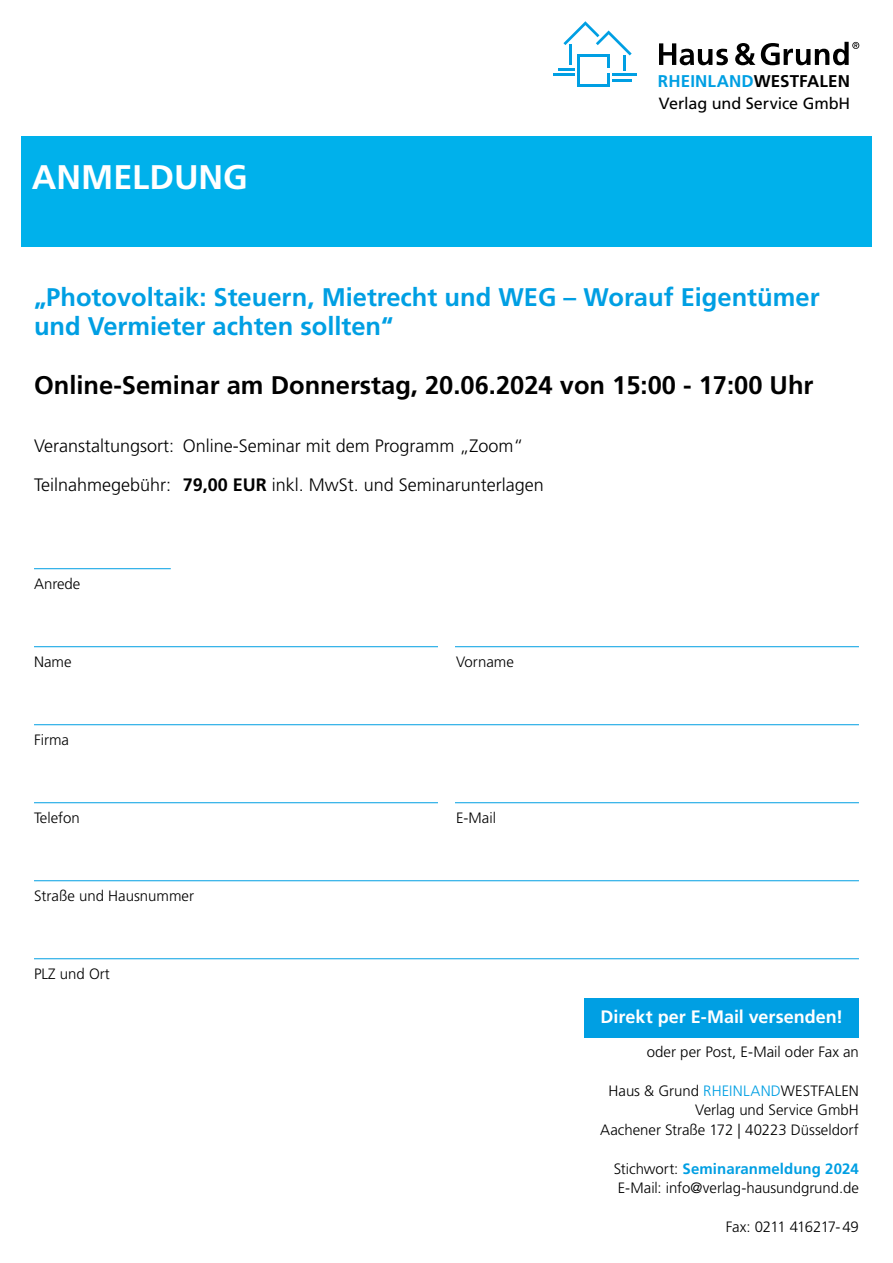
<style>
.page{position:relative;width:893px;height:1263px;background:#fff}
.page>*{position:absolute;margin:0;border:0;box-sizing:border-box;transform-origin:0 0}
.t1{font:700 34.05px "Frutiger LT Pro";color:#fff}
.t2{font:700 25.5px/29.2px "Frutiger LT Pro";color:#009fe3}
.t3{font:700 25.5px "Frutiger LT Pro";color:#000}
.t4{font:300 18px/39px "Frutiger LT Pro";color:#000}
.t5{font:700 18px "Frutiger LT Pro";color:#fff}
.t6{font:700 16.95px "Frutiger LT";letter-spacing:.005em;color:#009fe3}
.t7{font:16.2px "Frutiger LT";letter-spacing:-.005em;color:#000}
.t8{font:300 15px/19.5px "Frutiger LT Pro";color:#000;text-align:right}
.t9{font:300 15px "Frutiger LT Pro";letter-spacing:-.05em;color:#000}
.s1{color:#000}
.s2{font-weight:700}
.s3{color:#009fe3}
.s4{font-weight:700;color:#009fe3}
</style>
<div class="page">
<div style="left:21px;top:136px;width:851px;height:111px;background:#00b1eb"></div>
<svg style="left:659px;top:43px;width:69px;height:22px"></svg>
<svg style="left:735px;top:43px;width:20px;height:22px"></svg>
<svg style="left:761px;top:42px;width:98px;height:23px"></svg>
<hr style="left:577px;top:54px;width:3px;height:33px;background:#009fe3">
<hr style="left:607px;top:73px;width:3px;height:14px;background:#009fe3">
<hr style="left:577px;top:84px;width:33px;height:3px;background:#009fe3">
<hr style="left:577px;top:54px;width:33px;height:3px;background:#009fe3">
<svg style="left:613px;top:79px;width:19px;height:2px"></svg>
<hr style="left:613px;top:73px;width:24px;height:3px;background:#009fe3">
<hr style="left:607px;top:54px;width:3px;height:14px;background:#009fe3">
<hr style="left:623px;top:55px;width:3px;height:16px;background:#009fe3">
<hr style="left:558px;top:68px;width:16px;height:3px;background:#009fe3">
<hr style="left:553px;top:73px;width:21px;height:3px;background:#009fe3">
<hr style="left:569px;top:44px;width:3px;height:21px;background:#009fe3">
<svg style="left:563px;top:21px;width:69px;height:34px"></svg>
<hr style="left:34px;top:568px;width:137px;height:1px;background:#009fe3">
<hr style="left:34px;top:646px;width:404px;height:1px;background:#009fe3">
<hr style="left:455px;top:646px;width:404px;height:1px;background:#009fe3">
<hr style="left:34px;top:724px;width:825px;height:1px;background:#009fe3">
<hr style="left:34px;top:802px;width:404px;height:1px;background:#009fe3">
<hr style="left:455px;top:802px;width:404px;height:1px;background:#009fe3">
<hr style="left:34px;top:880px;width:825px;height:1px;background:#009fe3">
<hr style="left:34px;top:958px;width:825px;height:1px;background:#009fe3">
<div style="left:585px;top:998px;width:274px;height:39px;background:#009fe3"></div>
<h1 class="t1" style="left:32px;top:157px;width:217px">ANMELDUNG</h1>
<p class="t6" style="left:658px;top:71px;width:193px">RHEINLAND<span class="s1">WESTFALEN</span></p>
<p class="t7" style="left:659px;top:94px;width:193px">Verlag und Service GmbH</p>
<h2 class="t2" style="left:34px;top:282px;width:787px">„Photovoltaik: Steuern, Mietrecht und WEG – Worauf Eigentümer und Vermieter achten sollten“</h2>
<h2 class="t3" style="left:34px;top:369px;width:781px">Online-Seminar am Donnerstag, 20.06.2024 von 15:00 - 17:00 Uhr</h2>
<p class="t4" style="left:34px;top:426px;width:511px">Veranstaltungsort: Online-Seminar mit dem Programm „Zoom“<br>Teilnahmegebühr: <span class="s2">79,00 EUR</span> inkl. MwSt. und Seminarunterlagen</p>
<p class="t8" style="left:34px;top:574px;width:48px">Anrede</p>
<p class="t8" style="left:34px;top:652px;width:39px">Name</p>
<p class="t8" style="left:456px;top:652px;width:59px">Vorname</p>
<p class="t8" style="left:34px;top:730px;width:36px">Firma</p>
<p class="t8" style="left:34px;top:808px;width:47px">Telefon</p>
<p class="t8" style="left:456px;top:808px;width:41px">E-Mail</p>
<p class="t8" style="left:34px;top:886px;width:162px">Straße und Hausnummer</p>
<p class="t8" style="left:34px;top:964px;width:77px">PLZ und Ort</p>
<p class="t5" style="left:601px;top:1006px;width:244px">Direkt per E-Mail versenden!</p>
<p class="t8" style="left:647px;top:1042px;width:214px">oder per Post, E-Mail oder Fax an</p>
<p class="t8" style="left:600px;top:1081px;width:260px">Haus &amp; Grund <span class="s3">RHEINLAND</span>WESTFALEN<br>Verlag und Service GmbH<br>Aachener Straße 172 | 40223 Düsseldorf</p>
<p class="t8" style="left:614px;top:1159px;width:247px;text-align:left">Stichwort: <span class="s4">Seminaranmeldung 2024<br></span>E-Mail: info@verlag-hausundgrund.de</p>
<p class="t9" style="left:726px;top:1218px;width:135px">Fax: 0211 416217- 49</p>
</div>
